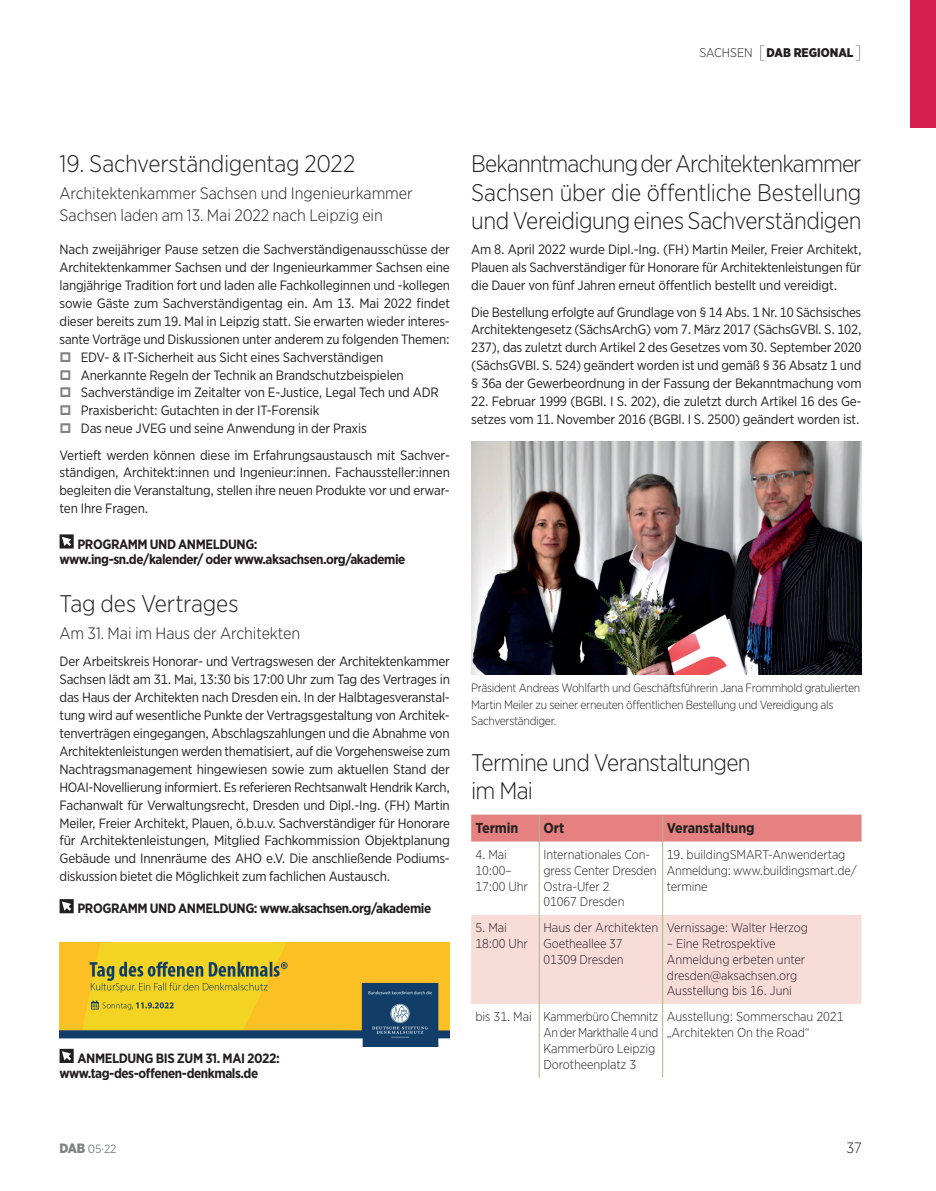
<style>
.page{position:relative;width:936px;height:1191px;background:#fff}
.page>*{position:absolute;margin:0;border:0;box-sizing:border-box;transform-origin:0 0}
.t1{font:300 24px/28.5px "Gotham Narrow";letter-spacing:-.02em;color:#231f20}
.t2{font:300 16.5px/22.2px "Gotham Narrow";letter-spacing:-.005em;color:#231f20}
.t3{font:300 15px "Gotham Narrow";color:#231f20}
.t4{font:700 14.4px "Gotham Narrow";letter-spacing:-.005em;color:#231f20}
.t5{font:13.5px/17.9px "Gotham Narrow";letter-spacing:-.015em;color:#231f20;text-align:justify}
.t6{font:700 13.5px/15px "Gotham Narrow";letter-spacing:-.03em;color:#231f20}
.t7{font:300 12.9px/15.9px "Gotham Narrow";letter-spacing:-.01em;color:#231f20;scale:.96 1}
.t8{font:300 12.9px/15.9px "Gotham Narrow";letter-spacing:-.01em;color:#231f20}
.t9{font:300 12.75px/15.8px "Gotham Narrow";letter-spacing:-.005em;color:#231f20}
.t10{font:900 12.6px "Gotham Narrow";color:#231f20}
.t11{font:300 12px/16.5px "Gotham Narrow";letter-spacing:-.025em;color:#231f20}
.t12{font:12px "Gotham Narrow";color:#808285}
.s1{font-weight:300}
.s2{font-weight:100;font-size:18px}
.s3{font-size:12.75px}
.s4{font-weight:900;font-size:13.5px}
</style>
<div class="page">
<svg style="left:471px;top:841px;width:390px;height:236px"></svg>
<div style="left:471px;top:915px;width:390px;height:89px;background:#f8dcd7"></div>
<div style="left:471px;top:814px;width:390px;height:27px;background:#e58281"></div>
<hr style="left:539px;top:841px;width:1px;height:74px;background:#a3bd83">
<hr style="left:662px;top:841px;width:1px;height:74px;background:#a3bd83">
<hr style="left:539px;top:915px;width:1px;height:89px;background:#a3bd83">
<hr style="left:662px;top:915px;width:1px;height:89px;background:#a3bd83">
<hr style="left:539px;top:1004px;width:1px;height:73px;background:#a3bd83">
<hr style="left:662px;top:1004px;width:1px;height:73px;background:#a3bd83">
<svg style="left:60px;top:534px;width:14px;height:14px"></svg>
<svg style="left:60px;top:899px;width:14px;height:14px"></svg>
<img style="left:471px;top:441px;width:390px;height:234px">
<img style="left:60px;top:942px;width:390px;height:104px">
<svg style="left:60px;top:1048px;width:14px;height:15px"></svg>
<div style="left:910px;top:0;width:25px;height:128px;background:#d81e4c"></div>
<p class="t10" style="left:699px;top:44px;width:164px"><span class="s1">Sachse n</span> <span class="s2">[</span>DAB REGIONAL<span class="s2">]</span></p>
<h1 class="t1" style="left:60px;top:149px;width:297px">19. Sachverständigentag 2022</h1>
<p class="t2" style="left:60px;top:181px;width:355px">Architektenkammer Sachsen und Ingenieurkammer<br>Sachsen laden am 13. Mai 2022 nach Leipzig ein</p>
<p class="t5" style="left:60px;top:240px;width:392px">Nach zweijähriger Pause setzen die Sachverständigenausschüsse der</p>
<p class="t5" style="left:60px;top:258px;width:392px">Architektenkammer Sachsen und der Ingenieurkammer Sachsen eine</p>
<p class="t5" style="left:60px;top:276px;width:392px">langjährige Tradition fort und laden alle Fachkolleginnen und -kollegen</p>
<p class="t5" style="left:60px;top:294px;width:392px">sowie Gäste zum Sachverständigentag ein. Am 13. Mai 2022 findet</p>
<p class="t5" style="left:60px;top:312px;width:392px">dieser bereits zum 19. Mal in Leipzig statt. Sie erwarten wieder interes-</p>
<p class="t5" style="left:60px;top:330px;width:391px">sante Vorträge und Diskussionen unter anderem zu folgenden Themen:</p>
<p class="t5" style="left:81px;top:348px;width:304px">EDV- &amp; IT-Sicherheit aus Sicht eines Sachverständigen</p>
<p class="t5" style="left:81px;top:366px;width:324px">Anerkannte Regeln der Technik an Brandschutzbeispielen</p>
<p class="t5" style="left:81px;top:383px;width:359px">Sachverständige im Zeitalter von E-Justice, Legal Tech und ADR</p>
<p class="t5" style="left:81px;top:401px;width:240px">Praxisbericht: Gutachten in der IT-Forensik</p>
<p class="t5" style="left:81px;top:419px;width:287px">Das neue JVEG und seine Anwendung in der Praxis</p>
<p class="t5" style="left:60px;top:445px;width:392px">Vertieft werden können diese im Erfahrungsaustausch mit Sachver&shy;ständigen, Architekt:innen und Ingenieur:innen. Fachaussteller:innen begleiten die Veranstaltung, stellen ihre neuen Produkte vor und erwar&shy;ten Ihre Fragen.</p>
<p class="t6" style="left:60px;top:536px;width:347px;text-indent:18px">PROGRAMM UND ANMELDUNG:<br>www.ing-sn.de/kalender/ oder www.aksachsen.org/akademie</p>
<h1 class="t1" style="left:60px;top:589px;width:180px">Tag des Vertrages</h1>
<p class="t2" style="left:60px;top:621px;width:242px">Am 31. Mai im Haus der Architekten</p>
<p class="t5" style="left:60px;top:652px;width:392px">Der Arbeitskreis Honorar- und Vertragswesen der Architektenkammer Sachsen lädt am 31. Mai, 13:30 bis 17:00 Uhr zum Tag des Vertrages in das Haus der Architekten nach Dresden ein. In der Halbtagesveranstal&shy;tung wird auf wesentliche Punkte der Vertragsgestaltung von Architek&shy;tenverträgen eingegangen, Abschlagszahlungen und die Abnahme von Architektenleistungen werden thematisiert, auf die Vorgehensweise zum Nachtragsmanagement hingewiesen sowie zum aktuellen Stand der HOAI-Novellierung informiert. Es referieren Rechtsanwalt Hendrik Karch, Fachanwalt für Verwaltungsrecht, Dresden und Dipl.-Ing. (FH) Martin Meiler, Freier Architekt, Plauen, ö.b.u.v. Sachverständiger für Honorare für Architektenleistungen, Mitglied Fachkommission Objektplanung Gebäude und Innenräume des AHO e.V. Die anschließende Podiums&shy;diskussion bietet die Möglichkeit zum fachlichen Austausch.</p>
<p class="t6" style="left:77px;top:901px;width:355px">PROGRAMM UND ANMELDUNG: www.aksachsen.org/akademie</p>
<p class="t6" style="left:60px;top:1050px;width:222px;text-indent:18px">ANMELDUNG BIS ZUM 31. MAI 2022: www.tag-des-offenen-denkmals.de</p>
<h1 class="t1" style="left:471px;top:149px;width:392px;text-align:justify">Bekanntmachung der Architektenkammer Sachsen über die öffentliche Bestellung und Vereidigung eines Sachverständigen</h1>
<p class="t5" style="left:471px;top:240px;width:392px">Am 8. April 2022 wurde Dipl.-Ing. (FH) Martin Meiler, Freier Architekt, Plauen als Sachverständiger für Honorare für Architektenleistungen für die Dauer von fünf Jahren erneut öffentlich bestellt und vereidigt.</p>
<p class="t5" style="left:471px;top:303px;width:392px">Die Bestellung erfolgte auf Grundlage von § 14 Abs. 1 Nr. 10 Sächsisches Architektengesetz (SächsArchG) vom 7. März 2017 (SächsGVBl. S. 102, 237), das zuletzt durch Artikel 2 des Gesetzes vom 30. September 2020 (SächsGVBl. S. 524) geändert worden ist und gemäß § 36 Absatz 1 und § 36a der Gewerbeordnung in der Fassung der Bekanntmachung vom</p>
<p class="t5" style="left:471px;top:392px;width:392px">22. Februar 1999 (BGBl. I S. 202), die zuletzt durch Artikel 16 des Ge&shy;setzes vom 11. November 2016 (BGBl. I S. 2500) geändert worden ist.</p>
<p class="t11" style="left:471px;top:679px;width:390px">Präsident Andreas Wohlfarth und Geschäftsführerin Jana Frommhold gratulierten<br>Martin Meiler zu seiner erneuten öffentlichen Bestellung und Vereidigung als<br>Sachverständiger.</p>
<h1 class="t1" style="left:471px;top:747px;width:281px">Termine und Veranstaltungen im Mai</h1>
<p class="t4" style="left:475px;top:819px;width:45px">Termin</p>
<p class="t4" style="left:543px;top:819px;width:22px">Ort</p>
<p class="t4" style="left:666px;top:819px;width:89px">Veranstaltung</p>
<p class="t9" style="left:475px;top:846px;width:54px">4. Mai<br>10:00–<br>17:00 Uhr</p>
<p class="t9" style="left:543px;top:846px;width:114px">Internationales Con&shy;gress Center Dresden<br>Ostra-Ufer 2<br>01067 Dresden</p>
<p class="t9" style="left:666px;top:846px;width:192px">19. buildingSMART-Anwendertag<br>Anmeldung: www.buildingsmart.de/ termine</p>
<p class="t9" style="left:475px;top:919px;width:54px">5. Mai<br>18:00 Uhr</p>
<p class="t9" style="left:543px;top:919px;width:116px">Haus der Architekten<br>Goetheallee 37<br>01309 Dresden</p>
<p class="t9" style="left:666px;top:919px;width:143px">Vernissage: Walter Herzog</p>
<p class="t9" style="left:666px;top:935px;width:140px">– Eine Retrospektive<br>Anmeldung erbeten unter dresden@aksachsen.org<br>Ausstellung bis 16. Juni</p>
<p class="t7" style="left:543px;top:1008px;width:121px;text-indent:-68px"><span class="s3">bis 31. Mai</span> Kammerbüro Chemnitz<br>An der Markthalle 4 und<br>Kammerbüro Leipzig<br>Dorotheenplatz 3</p>
<p class="t8" style="left:666px;top:1008px;width:178px">Ausstellung: Sommerschau 2021 „Architekten On the Road“</p>
<p class="t12" style="left:60px;top:1141px;width:58px"><span class="s4">DAB</span> 05·22</p>
<p class="t3" style="left:846px;top:1138px;width:16px">37</p>
</div>
